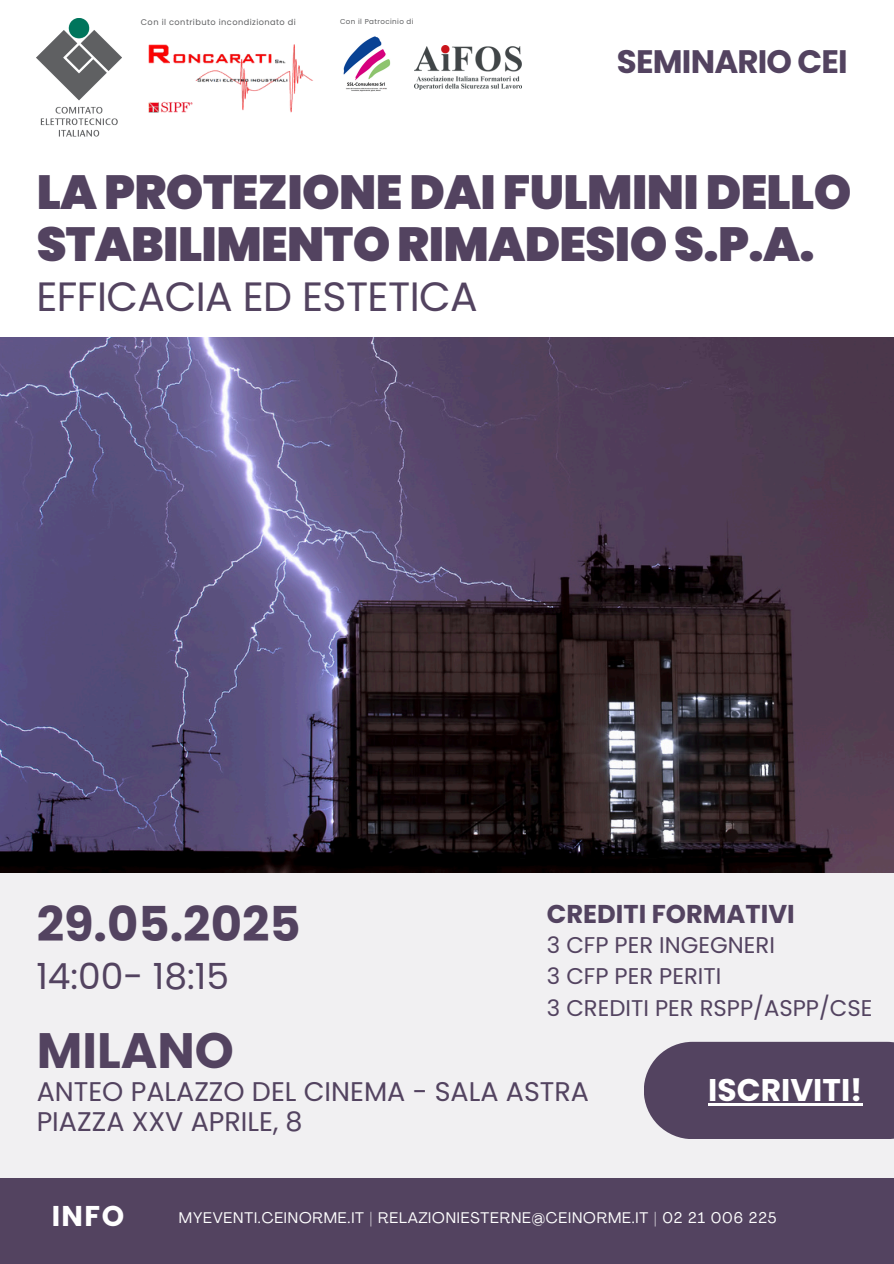
<style>
.page{position:relative;width:894px;height:1264px;background:#fff}
.page>*{position:absolute;margin:0;border:0;box-sizing:border-box;transform-origin:0 0}
.t1{font:700 49.65px "Poppins";color:#534360}
.t2{font:700 48px "Poppins";color:#534360}
.t3{font:900 47.85px/51.8px "Poppins";letter-spacing:-.015em;color:#534360}
.t4{font:40.95px "Poppins";letter-spacing:-.015em;color:#534360}
.t5{font:36px "Poppins";color:#534360}
.t6{font:700 32.55px "Poppins";letter-spacing:-.025em;color:#534360}
.t7{font:700 31.35px "Poppins";color:#fff}
.t8{font:700 28.5px "Poppins";color:#fff}
.t9{font:27px "Poppins";color:#534360}
.t10{font:700 25.8px "Poppins";color:#534360}
.t11{font:22.8px "Poppins";color:#534360}
.t12{font:15.15px "Agrandir";letter-spacing:.055em;color:#fff}
.t13{font:8.25px "Poppins";letter-spacing:.05em;color:#5f6062}
.t14{font:7.2px "Poppins";letter-spacing:.05em;color:#5f6062}
</style>
<div class="page">
<div style="left:0;top:855px;width:893px;height:344px;background:#f1f0f2"></div>
<div style="left:644px;top:1041px;width:249px;height:98px;background:#534360"></div>
<img style="left:0;top:338px;width:893px;height:534px">
<div style="left:0;top:1178px;width:893px;height:85px;background:#534360"></div>
<hr style="left:708px;top:1102px;width:154px;height:3px;background:#fff">
<img style="left:36px;top:18px;width:86px;height:119px">
<img style="left:148px;top:44px;width:165px;height:69px">
<img style="left:343px;top:36px;width:48px;height:56px">
<img style="left:414px;top:45px;width:107px;height:44px">
<p class="t13" style="left:141px;top:16px;width:156px">Con il contributo incondizionato di</p>
<p class="t14" style="left:340px;top:16px;width:75px">Con il Patrocinio di</p>
<p class="t6" style="left:616px;top:39px;width:232px">SEMINARIO CEI</p>
<p class="t3" style="left:37px;top:166px;width:816px">LA PROTEZIONE DAI FULMINI DELLO<br>STABILIMENTO RIMADESIO S.P.A.</p>
<p class="t4" style="left:36px;top:268px;width:443px">EFFICACIA ED ESTETICA</p>
<h3 class="t2" style="left:37px;top:890px;width:265px">29.05.2025</h3>
<h1 class="t5" style="left:36px;top:950px;width:194px">14:00- 18:15</h1>
<p class="t10" style="left:546px;top:895px;width:249px">CREDITI FORMATIVI</p>
<h1 class="t11" style="left:546px;top:928px;width:229px">3 CFP PER INGEGNERI</h1>
<h4 class="t11" style="left:546px;top:960px;width:176px">3 CFP PER PERITI</h4>
<h6 class="t11" style="left:546px;top:991px;width:327px">3 CREDITI PER RSPP/ASPP/CSE</h6>
<p class="t1" style="left:37px;top:1015px;width:199px">MILANO</p>
<p class="t9" style="left:37px;top:1072px;width:553px">ANTEO PALAZZO DEL CINEMA - SALA ASTRA</p>
<p class="t9" style="left:37px;top:1102px;width:267px">PIAZZA XXV APRILE, 8</p>
<p class="t7" style="left:708px;top:1067px;width:156px">ISCRIVITI!</p>
<p class="t8" style="left:52px;top:1195px;width:74px">INFO</p>
<h2 class="t12" style="left:179px;top:1211px;width:599px">MYEVENTI.CEINORME.IT | RELAZIONIESTERNE@CEINORME.IT | 02 21 006 225</h2>
</div>
